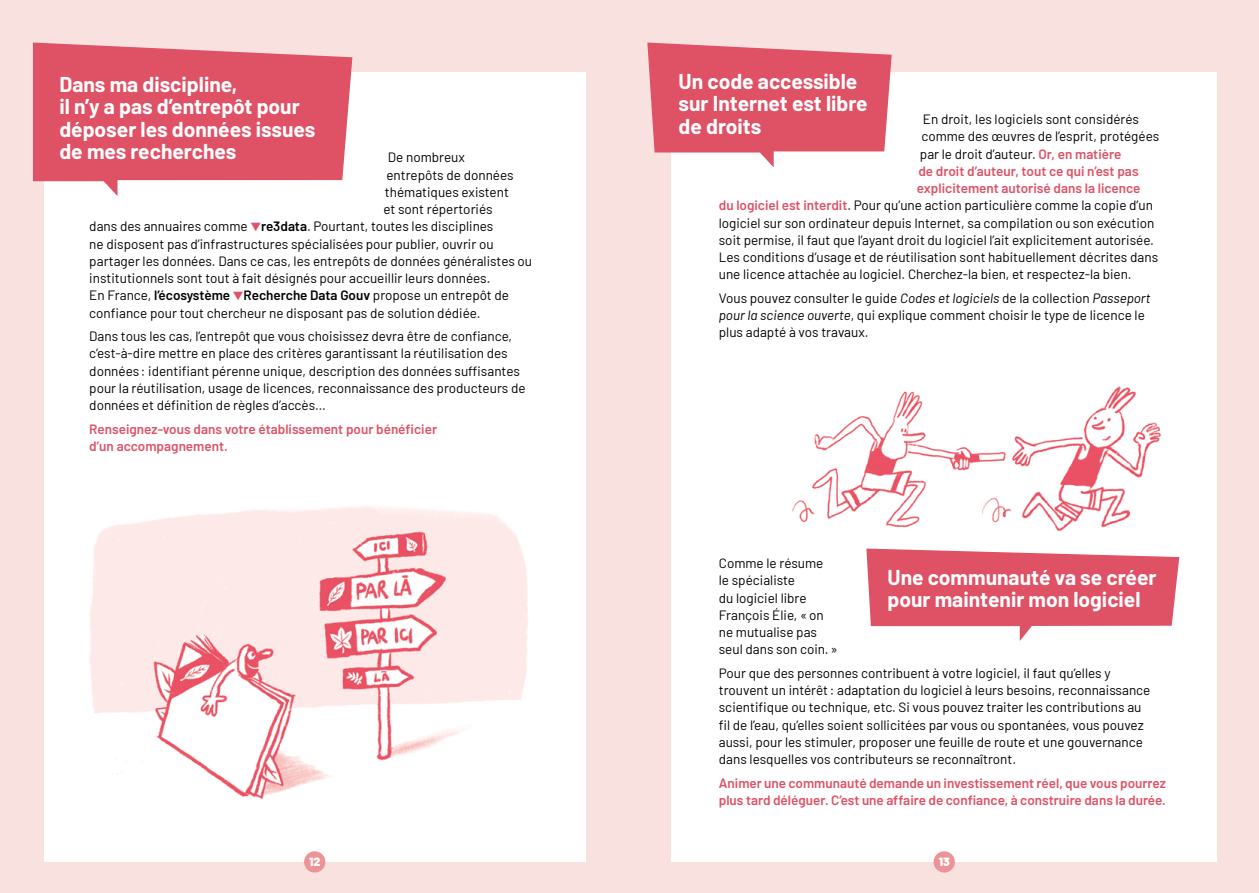
<style>
.page{position:relative;width:1259px;height:893px;background:#f9e1e0}
.page>*{position:absolute;margin:0;border:0;box-sizing:border-box;transform-origin:0 0}
.t1{font:700 21px/22.5px "Barlow";color:#fff}
.t2{font:13.5px/17.2px "Barlow";color:#000}
.t3{font:600 13.5px/17.2px "Barlow";color:#df5165}
.t4{font:600 13.5px "Barlow";color:#000}
.t5{font:900 12px "Barlow";color:#fff}
.s1{color:#df5165}
.s2{font-weight:600}
.s3{font-weight:400}
.s4{font-weight:600;color:#df5165}
.s5{font-style:italic}
</style>
<div class="page">
<div style="left:44px;top:73px;width:541px;height:789px;background:#fff"></div>
<div style="left:304px;top:851px;width:21px;height:22px;background:#eb9396;border-radius:50%"></div>
<div style="left:671px;top:73px;width:545px;height:789px;background:#fff"></div>
<div style="left:933px;top:851px;width:22px;height:22px;background:#eb9396;border-radius:50%"></div>
<svg style="left:866px;top:549px;width:313px;height:92px"></svg>
<svg style="left:647px;top:43px;width:244px;height:124px"></svg>
<svg style="left:33px;top:43px;width:319px;height:153px;background:#e36a7b"></svg>
<img style="left:89px;top:506px;width:439px;height:293px">
<img style="left:792px;top:386px;width:370px;height:146px">
<h1 class="t1" style="left:59px;top:71px;width:257px">Dans ma discipline,<br>il n’y a pas d’entrepôt pour déposer les données issues de mes recherches</h1>
<p class="t2" style="left:388px;top:148px;width:79px">De nombreux</p>
<p class="t2" style="left:386px;top:165px;width:129px">entrepôts de données</p>
<p class="t2" style="left:385px;top:182px;width:126px">thématiques existent</p>
<p class="t2" style="left:383px;top:200px;width:111px">et sont répertoriés</p>
<p class="t2" style="left:89px;top:217px;width:406px">dans des annuaires comme <span class="s1">▼</span><span class="s2">re3data</span>. Pourtant, toutes les disciplines</p>
<p class="t2" style="left:89px;top:234px;width:406px">ne disposent pas d’infrastructures spécialisées pour publier, ouvrir ou</p>
<p class="t2" style="left:89px;top:251px;width:444px">partager les données. Dans ce cas, les entrepôts de données généralistes ou</p>
<p class="t2" style="left:89px;top:269px;width:403px">institutionnels sont tout à fait désignés pour accueillir leurs données.</p>
<p class="t4" style="left:89px;top:286px;width:421px"><span class="s3">En France,</span> l’écosystème <span class="s1">▼</span>Recherche Data Gouv <span class="s3">propose un entrepôt de</span></p>
<p class="t2" style="left:89px;top:303px;width:393px">confiance pour tout chercheur ne disposant pas de solution dédiée.</p>
<p class="t2" style="left:89px;top:327px;width:438px">Dans tous les cas, l’entrepôt que vous choisissez devra être de confiance, c’est-à-dire mettre en place des critères garantissant la réutilisation des données : identifiant pérenne unique, description des données suffisantes pour la réutilisation, usage de licences, reconnaissance des producteurs de données et définition de règles d’accès…</p>
<p class="t3" style="left:89px;top:419px;width:349px">Renseignez-vous dans votre établissement pour bénéficier d’un accompagnement.</p>
<h1 class="t1" style="left:678px;top:68px;width:191px">Un code accessible sur Internet est libre de droits</h1>
<p class="t2" style="left:923px;top:110px;width:218px">En droit, les logiciels sont considérés</p>
<p class="t2" style="left:921px;top:127px;width:239px">comme des œuvres de l’esprit, protégées</p>
<p class="t2" style="left:920px;top:144px;width:203px">par le droit d’auteur. <span class="s4">Or, en matière</span></p>
<p class="t3" style="left:918px;top:161px;width:222px">de droit d’auteur, tout ce qui n’est pas</p>
<p class="t3" style="left:917px;top:178px;width:225px">explicitement autorisé dans la licence</p>
<p class="t2" style="left:719px;top:196px;width:436px"><span class="s4">du logiciel est interdit</span>. Pour qu’une action particulière comme la copie d’un</p>
<p class="t2" style="left:719px;top:213px;width:437px">logiciel sur son ordinateur depuis Internet, sa compilation ou son exécution</p>
<p class="t2" style="left:719px;top:230px;width:437px">soit permise, il faut que l’ayant droit du logiciel l’ait explicitement autorisée.</p>
<p class="t2" style="left:719px;top:248px;width:441px">Les conditions d’usage et de réutilisation sont habituellement décrites dans</p>
<p class="t2" style="left:719px;top:265px;width:414px">une licence attachée au logiciel. Cherchez-la bien, et respectez-la bien.</p>
<p class="t2" style="left:719px;top:288px;width:433px">Vous pouvez consulter le guide <span class="s5">Codes et logiciels</span> de la collection <span class="s5">Passeport pour la science ouverte</span>, qui explique comment choisir le type de licence le plus adapté à vos travaux.</p>
<p class="t2" style="left:719px;top:553px;width:120px">Comme le résume<br>le spécialiste<br>du logiciel libre<br>François Élie, «on ne mutualise pas seul dans son coin.»</p>
<p class="t2" style="left:719px;top:663px;width:433px">Pour que des personnes contribuent à votre logiciel, il faut qu’elles y trouvent un intérêt: adaptation du logiciel à leurs besoins, reconnaissance scientifique ou technique, etc. Si vous pouvez traiter les contributions au fil de l’eau, qu’elles soient sollicitées par vous ou spontanées, vous pouvez aussi, pour les stimuler, proposer une feuille de route et une gouvernance dans lesquelles vos contributeurs se reconnaîtront.</p>
<p class="t3" style="left:719px;top:773px;width:449px">Animer une communauté demande un investissement réel, que vous pourrez plus tard déléguer. C’est une affaire de confiance, à construire dans la durée.</p>
<h1 class="t1" style="left:887px;top:565px;width:270px">Une communauté va se créer pour maintenir mon logiciel</h1>
<p class="t5" style="left:309px;top:853px;width:13px">12</p>
<p class="t5" style="left:938px;top:853px;width:12px">13</p>
</div>
